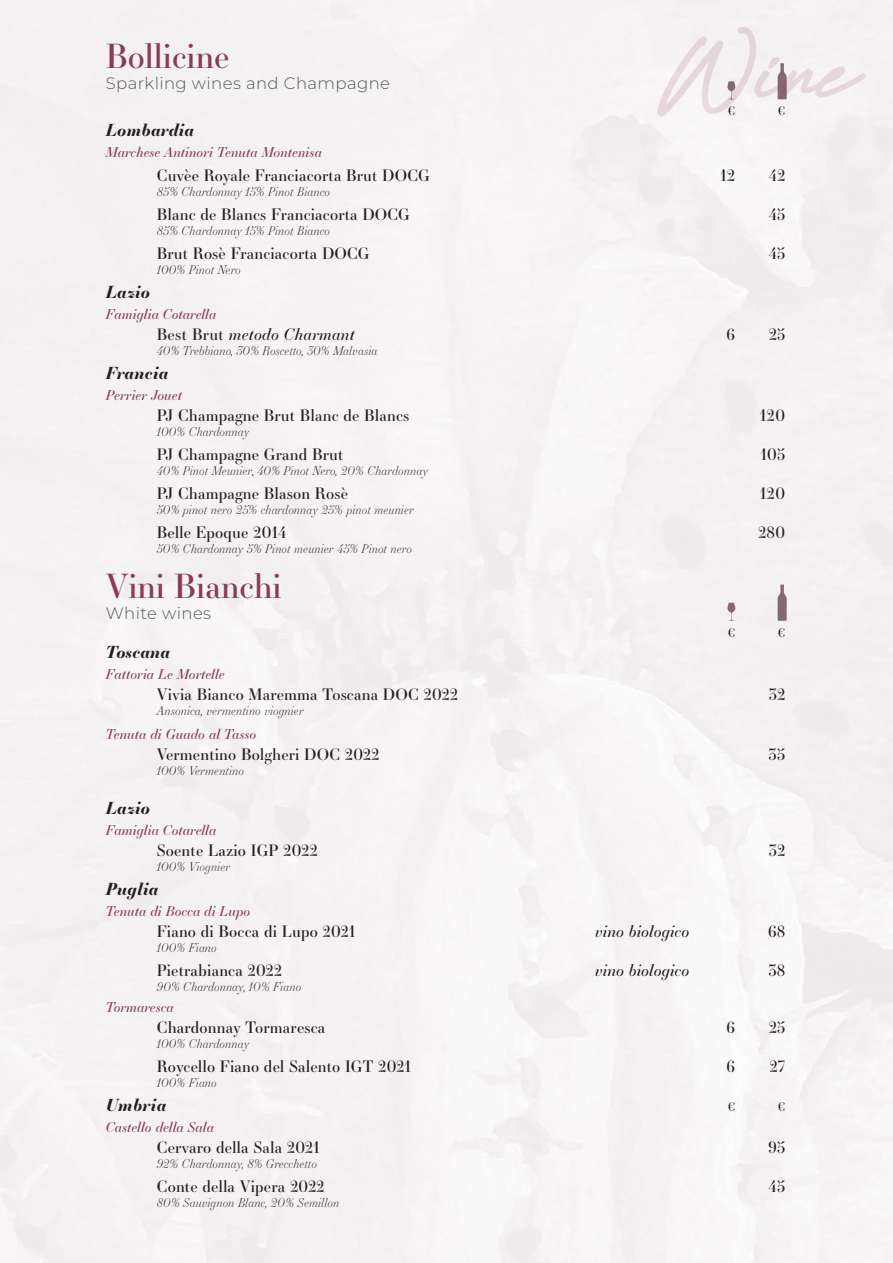
<style>
.page{position:relative;width:893px;height:1263px;background:#fff}
.page>*{position:absolute;margin:0;border:0;box-sizing:border-box;transform-origin:0 0}
.t1{font:33px "Essonnes Display";color:#883c56}
.t2{font:italic 700 16.5px "Essonnes Display";letter-spacing:.02em;color:#231f20}
.t3{font:100 16.5px "Montserrat";letter-spacing:.025em;color:#57585a}
.t4{font:15.75px "Essonnes Display";letter-spacing:.01em;color:#231f20}
.t5{font:italic 15.75px "Essonnes Display";letter-spacing:.01em;color:#231f20}
.t6{font:italic 13.5px "Essonnes Display";letter-spacing:.01em;color:#883c56}
.t7{font:italic 300 12px "Essonnes Display";letter-spacing:.01em;color:#231f20}
.t8{font:12px "Essonnes Display";color:#231f20}
.s1{font-style:normal}
</style>
<div class="page">
<svg style="left:778px;top:585px;width:9px;height:36px"></svg>
<svg style="left:727px;top:603px;width:8px;height:18px"></svg>
<svg style="left:657px;top:26px;width:209px;height:90px"></svg>
<h1 class="t1" style="left:106px;top:33px;width:125px">Bollicine</h1>
<p class="t3" style="left:106px;top:73px;width:286px">Sparkling wines and Champagne</p>
<p class="t8" style="left:728px;top:102px;width:9px">€</p>
<p class="t8" style="left:778px;top:102px;width:9px">€</p>
<p class="t2" style="left:106px;top:118px;width:90px">Lombardia</p>
<p class="t6" style="left:106px;top:142px;width:218px">Marchese Antinori Tenuta Montenisa</p>
<p class="t4" style="left:157px;top:164px;width:275px">Cuvèe Royale Franciacorta Brut DOCG</p>
<p class="t4" style="left:720px;top:164px;width:16px">12</p>
<p class="t4" style="left:768px;top:164px;width:18px">42</p>
<p class="t7" style="left:157px;top:183px;width:175px">85% Chardonnay 15% Pinot Bianco</p>
<p class="t4" style="left:157px;top:203px;width:255px">Blanc de Blancs Franciacorta DOCG</p>
<p class="t4" style="left:768px;top:203px;width:18px">45</p>
<p class="t7" style="left:157px;top:222px;width:175px">85% Chardonnay 15% Pinot Bianco</p>
<p class="t4" style="left:157px;top:242px;width:214px">Brut Rosè Franciacorta DOCG</p>
<p class="t4" style="left:768px;top:242px;width:18px">45</p>
<p class="t7" style="left:157px;top:261px;width:85px">100% Pinot Nero</p>
<p class="t2" style="left:106px;top:280px;width:46px">Lazio</p>
<p class="t6" style="left:106px;top:304px;width:112px">Famiglia Cotarella</p>
<p class="t5" style="left:157px;top:323px;width:199px"><span class="s1">Best Brut</span> metodo Charmant</p>
<p class="t4" style="left:726px;top:323px;width:10px">6</p>
<p class="t4" style="left:769px;top:323px;width:18px">25</p>
<p class="t7" style="left:157px;top:342px;width:222px">40% Trebbiano, 30% Roscetto, 30% Malvasia</p>
<p class="t2" style="left:106px;top:361px;width:64px">Francia</p>
<p class="t6" style="left:106px;top:385px;width:78px">Perrier Jouet</p>
<p class="t4" style="left:157px;top:404px;width:254px">PJ Champagne Brut Blanc de Blancs</p>
<p class="t4" style="left:760px;top:404px;width:27px">120</p>
<p class="t7" style="left:157px;top:423px;width:94px">100% Chardonnay</p>
<p class="t4" style="left:157px;top:443px;width:188px">PJ Champagne Grand Brut</p>
<p class="t4" style="left:761px;top:443px;width:26px">105</p>
<p class="t7" style="left:157px;top:462px;width:273px">40% Pinot Meunier, 40% Pinot Nero, 20% Chardonnay</p>
<p class="t4" style="left:157px;top:482px;width:193px">PJ Champagne Blason Rosè</p>
<p class="t4" style="left:760px;top:482px;width:27px">120</p>
<p class="t7" style="left:157px;top:501px;width:259px">50% pinot nero 25% chardonnay 25% pinot meunier</p>
<p class="t4" style="left:157px;top:521px;width:131px">Belle Epoque 2014</p>
<p class="t4" style="left:758px;top:521px;width:28px">280</p>
<p class="t7" style="left:157px;top:540px;width:257px">50% Chardonnay 5% Pinot meunier 45% Pinot nero</p>
<h1 class="t1" style="left:106px;top:563px;width:177px">Vini Bianchi</h1>
<p class="t3" style="left:106px;top:603px;width:107px">White wines</p>
<p class="t8" style="left:728px;top:624px;width:9px">€</p>
<p class="t8" style="left:778px;top:624px;width:9px">€</p>
<p class="t2" style="left:106px;top:640px;width:66px">Toscana</p>
<p class="t6" style="left:106px;top:664px;width:121px">Fattoria Le Mortelle</p>
<p class="t4" style="left:157px;top:684px;width:303px">Vivia Bianco Maremma Toscana DOC 2022</p>
<p class="t4" style="left:769px;top:684px;width:18px">32</p>
<p class="t7" style="left:157px;top:702px;width:149px">Ansonica, vermentino viognier</p>
<p class="t6" style="left:106px;top:724px;width:152px">Tenuta di Guado al Tasso</p>
<p class="t4" style="left:157px;top:744px;width:224px">Vermentino Bolgheri DOC 2022</p>
<p class="t4" style="left:769px;top:744px;width:18px">35</p>
<p class="t7" style="left:157px;top:762px;width:89px">100% Vermentino</p>
<p class="t2" style="left:106px;top:796px;width:46px">Lazio</p>
<p class="t6" style="left:106px;top:820px;width:112px">Famiglia Cotarella</p>
<p class="t4" style="left:157px;top:840px;width:162px">Soente Lazio IGP 2022</p>
<p class="t4" style="left:769px;top:840px;width:18px">32</p>
<p class="t7" style="left:157px;top:858px;width:75px">100% Viognier</p>
<p class="t2" style="left:106px;top:877px;width:54px">Puglia</p>
<p class="t6" style="left:106px;top:901px;width:146px">Tenuta di Bocca di Lupo</p>
<p class="t4" style="left:157px;top:921px;width:200px">Fiano di Bocca di Lupo 2021</p>
<p class="t5" style="left:595px;top:920px;width:96px">vino biologico</p>
<p class="t4" style="left:768px;top:921px;width:19px">68</p>
<p class="t7" style="left:157px;top:939px;width:61px">100% Fiano</p>
<p class="t4" style="left:157px;top:960px;width:127px">Pietrabianca 2022</p>
<p class="t5" style="left:595px;top:959px;width:96px">vino biologico</p>
<p class="t4" style="left:768px;top:960px;width:18px">38</p>
<p class="t7" style="left:157px;top:978px;width:146px">90% Chardonnay, 10% Fiano</p>
<p class="t6" style="left:106px;top:997px;width:70px">Tormaresca</p>
<p class="t4" style="left:157px;top:1017px;width:170px">Chardonnay Tormaresca</p>
<p class="t4" style="left:726px;top:1017px;width:10px">6</p>
<p class="t4" style="left:769px;top:1017px;width:18px">25</p>
<p class="t7" style="left:157px;top:1035px;width:94px">100% Chardonnay</p>
<p class="t4" style="left:157px;top:1056px;width:256px">Roycello Fiano del Salento IGT 2021</p>
<p class="t4" style="left:726px;top:1056px;width:10px">6</p>
<p class="t4" style="left:770px;top:1056px;width:17px">27</p>
<p class="t7" style="left:157px;top:1074px;width:61px">100% Fiano</p>
<p class="t2" style="left:106px;top:1093px;width:62px">Umbria</p>
<p class="t8" style="left:728px;top:1098px;width:9px">€</p>
<p class="t8" style="left:778px;top:1098px;width:9px">€</p>
<p class="t6" style="left:106px;top:1117px;width:110px">Castello della Sala</p>
<p class="t4" style="left:157px;top:1137px;width:164px">Cervaro della Sala 2021</p>
<p class="t4" style="left:769px;top:1137px;width:18px">95</p>
<p class="t7" style="left:157px;top:1155px;width:162px">92% Chardonnay, 8% Grecchetto</p>
<p class="t4" style="left:157px;top:1176px;width:169px">Conte della Vipera 2022</p>
<p class="t4" style="left:768px;top:1176px;width:18px">45</p>
<p class="t7" style="left:157px;top:1194px;width:184px">80% Sauvignon Blanc, 20% Semillon</p>
</div>
